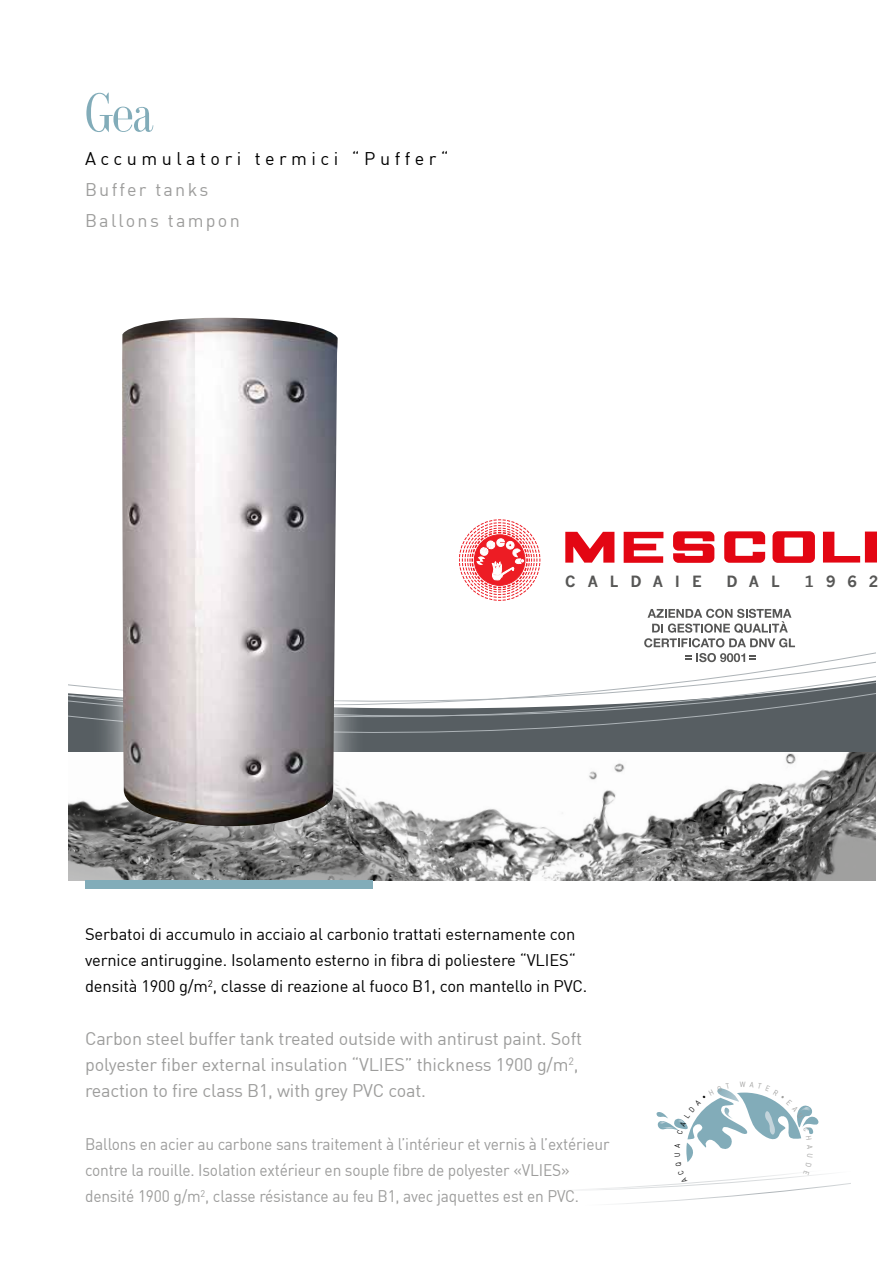
<style>
.page{position:relative;width:893px;height:1263px;background:#fff}
.page>*{position:absolute;margin:0;border:0;box-sizing:border-box;transform-origin:0 0}
.t1{font:60px "Triste";color:#82acb9}
.t2{font:18px/26.2px "DIN";letter-spacing:-.01em;color:#9d9d9c}
.t3{font:18px "DIN";letter-spacing:.25em;color:#000}
.t4{font:18px/31px "DIN";letter-spacing:.125em;color:#9d9d9c}
.t5{font:16.5px/26.2px "DIN";letter-spacing:-.01em;color:#9d9d9c;scale:.94 1}
.t6{font:16.5px/26.2px "DIN";letter-spacing:-.01em;color:#000}
.t7{font:700 15.15px "News Gothic";letter-spacing:.785em;color:#575756}
</style>
<div class="page">
<svg style="left:68px;top:647px;width:808px;height:106px"></svg>
<svg style="left:576px;top:1173px;width:274px;height:31px"></svg>
<img style="left:68px;top:753px;width:808px;height:127px">
<svg style="left:459px;top:520px;width:81px;height:80px"></svg>
<svg style="left:565px;top:531px;width:312px;height:32px"></svg>
<div style="left:85px;top:880px;width:287px;height:9px;background:#82acb9"></div>
<svg style="left:644px;top:609px;width:151px;height:38px"></svg>
<svg style="left:685px;top:653px;width:71px;height:9px"></svg>
<div style="left:91px;top:286px;width:277px;height:571px;background:#fff;opacity:.8"></div>
<img style="left:122px;top:318px;width:216px;height:509px">
<svg style="left:655px;top:1088px;width:164px;height:95px"></svg>
<h1 class="t1" style="left:85px;top:85px;width:70px">Gea</h1>
<p class="t3" style="left:85px;top:148px;width:365px">Accumulatori termici “Puffer“</p>
<p class="t4" style="left:85px;top:174px;width:156px">Buffer tanks<br>Ballons tampon</p>
<p class="t7" style="left:565px;top:572px;width:138px">CALDAIE</p>
<p class="t7" style="left:727px;top:572px;width:55px">DAL</p>
<p class="t7" style="left:805px;top:572px;width:75px">1962</p>
<p class="t6" style="left:85px;top:920px;width:504px">Serbatoi di accumulo in acciaio al carbonio trattati esternamente con vernice antiruggine. Isolamento esterno in fibra di poliestere “VLIES“ densità 1900 g/m<sup>2</sup>, classe di reazione al fuoco B1, con mantello in PVC.</p>
<p class="t2" style="left:85px;top:1025px;width:499px">Carbon steel buffer tank treated outside with antirust paint. Soft polyester fiber external insulation “VLIES” thickness 1900 g/m<sup>2</sup>, reaction to fire class B1, with grey PVC coat.</p>
<p class="t5" style="left:85px;top:1130px;width:559px">Ballons en acier au carbone sans traitement à l’intérieur et vernis à l’extérieur contre la rouille. Isolation extérieur en souple fibre de polyester «VLIES» densité 1900 g/m<sup>2</sup>, classe résistance au feu B1, avec jaquettes est en PVC.</p>
</div>
